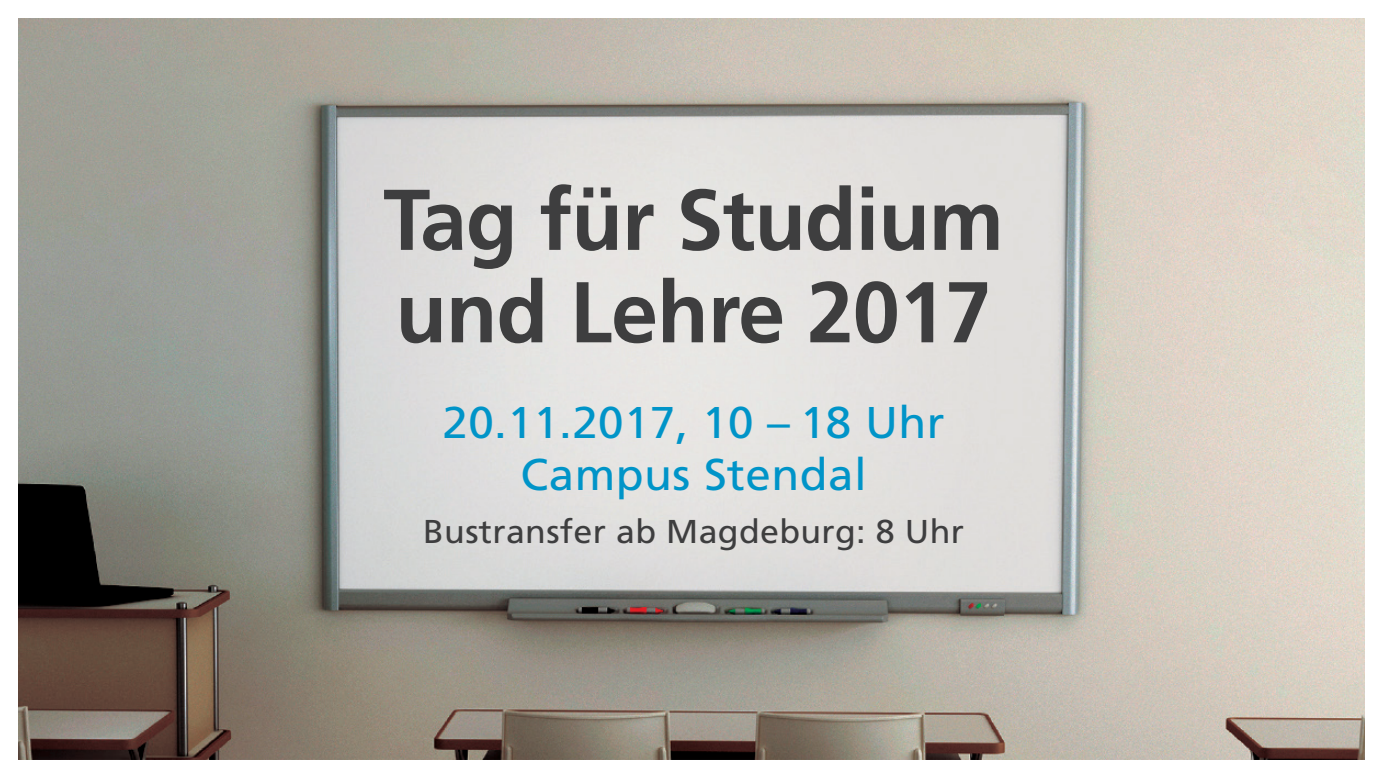
<style>
.page{position:relative;width:1383px;height:778px;background:#fff}
.page>*{position:absolute;margin:0;border:0;box-sizing:border-box;transform-origin:0 0}
.t1{font:700 86.1px/92.4px "Frutiger LT";letter-spacing:-.01em;color:#3e3e3f}
.t2{font:44.4px/52.2px "Frutiger";letter-spacing:.01em;color:#0094c8;text-align:center}
.t3{font:33px "Frutiger";letter-spacing:.01em;color:#3e3e3f}
</style>
<div class="page">
<img style="left:19px;top:19px;width:1345px;height:739px">
<h1 class="t1" style="left:383px;top:174px;width:622px">Tag für Studium und Lehre 2017</h1>
<p class="t2" style="left:442px;top:396px;width:504px">20.11.2017, 10 – 18 Uhr<br>Campus Stendal</p>
<p class="t3" style="left:423px;top:511px;width:542px">Bustransfer ab Magdeburg: 8 Uhr</p>
</div>
